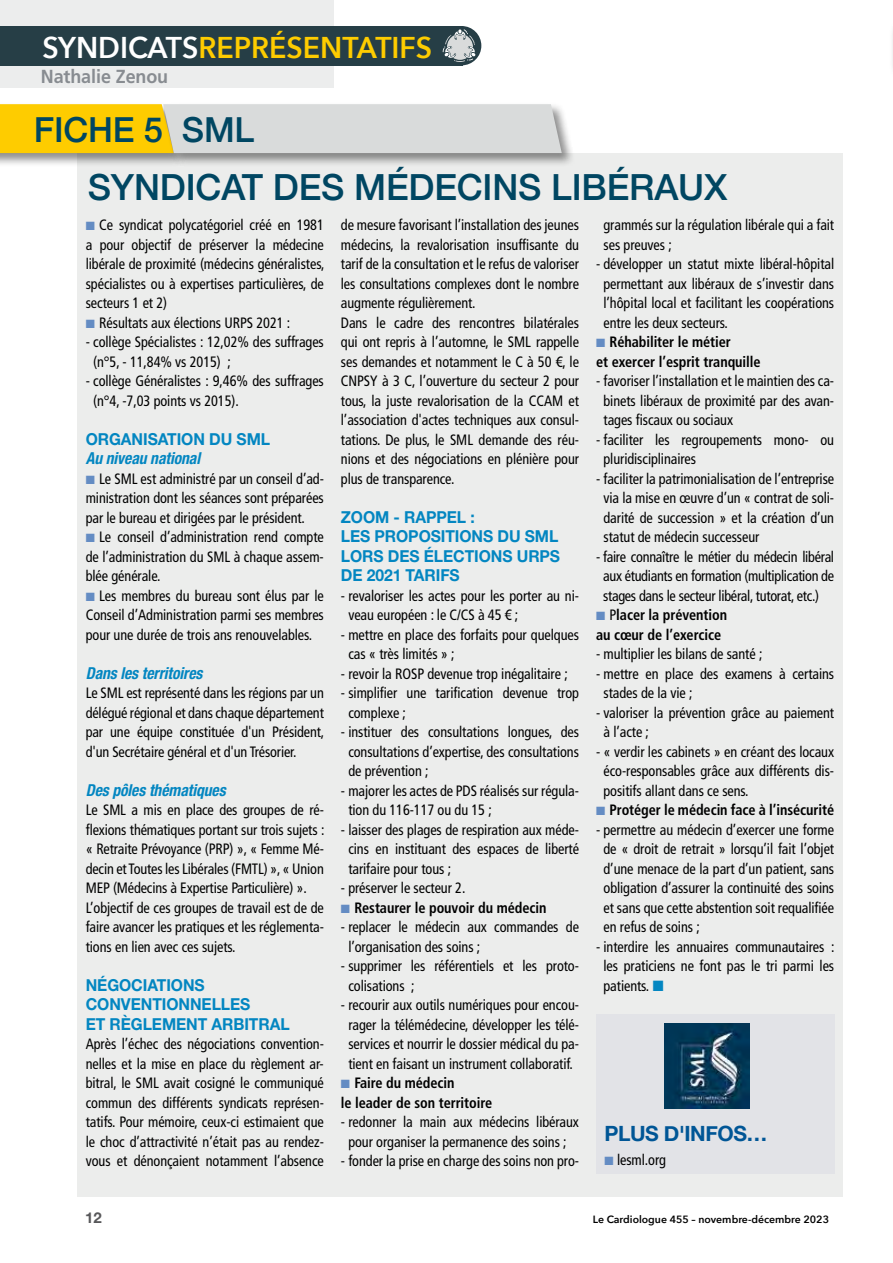
<style>
.page{position:relative;width:893px;height:1263px;background:#fff}
.page>*{position:absolute;margin:0;border:0;box-sizing:border-box;transform-origin:0 0}
.t1{font:500 36px "Helvetica Neue";letter-spacing:-.005em;color:#004662}
.t2{font:500 34.5px "Helvetica Neue";letter-spacing:-.005em;color:#004662}
.t3{font:600 30px "Avenir Next";color:#fecc00;scale:.95 1}
.t4{font:700 21px "Helvetica Neue";letter-spacing:-.02em;color:#005696}
.t5{font:700 18.9px "Frutiger LT Std";letter-spacing:-.005em;color:#888c91;scale:.95 1}
.t6{font:700 16.5px/19.5px "Helvetica Neue LT Std";letter-spacing:-.005em;color:#0386c1;scale:.95 1}
.t7{font:italic 700 condensed 16.5px "Helvetica Neue LT Std";letter-spacing:-.005em;color:#0386c1;scale:.95 1}
.t8{font:condensed 15px/19.5px "Frutiger LT Std";letter-spacing:-.005em;color:#000;text-align:justify;scale:.95 1}
.t9{font:700 condensed 15px/19.5px "Frutiger LT Std";letter-spacing:-.005em;color:#000;scale:.95 1}
.t10{font:700 15px "Helvetica Neue LT Std";color:#58585a}
.t11{font:600 10.5px "Avenir Next";color:#000}
.s1{color:#fff}
.s2{color:#648cc3}
.s3{font-weight:400}
.s4{color:#0386c1}
</style>
<div class="page">
<svg style="left:892px;top:33px;width:1px;height:33px"></svg>
<div style="left:0;top:0;width:334px;height:87px;background:#eceded"></div>
<div style="left:442px;top:26px;width:39px;height:39px;background:#263e46;border-radius:50%"></div>
<div style="left:0;top:26px;width:462px;height:39px;background:#263e46"></div>
<svg style="left:443px;top:29px;width:32px;height:33px"></svg>
<div style="left:77px;top:153px;width:766px;height:1044px;background:#ecedec"></div>
<div style="left:0;top:102px;width:187px;height:65px;background:#000;opacity:.45"></div>
<div style="left:161px;top:102px;width:414px;height:65px;background:#000;opacity:.45"></div>
<svg style="left:0;top:104px;width:562px;height:49px;background:#e3d699"></svg>
<div style="left:596px;top:1014px;width:238px;height:160px;background:#e2e3e7"></div>
<img style="left:664px;top:1023px;width:85px;height:85px">
<h3 class="t3" style="left:43px;top:22px;width:412px"><span class="s1">SYNDICATS</span>REPRÉSENTATIFS</h3>
<p class="t5" style="left:41px;top:65px;width:136px">Nathalie Zenou</p>
<h2 class="t2" style="left:34px;top:102px;width:222px">FICHE 5 SML</h2>
<h1 class="t1" style="left:88px;top:158px;width:641px">SYNDICAT DES MÉDECINS LIBÉRAUX</h1>
<p class="t8" style="left:86px;top:215px;width:253px"><span class="s2">■</span> Ce syndicat polycatégoriel créé en 1981 a pour objectif de préserver la médecine libérale de proximité (médecins généralistes, spécialistes ou à expertises particulières, de secteurs 1 et 2)</p>
<p class="t8" style="left:86px;top:313px;width:217px"><span class="s2">■</span> Résultats aux élections URPS 2021 :</p>
<p class="t8" style="left:93px;top:332px;width:244px;text-indent:-7px">- collège Spécialistes : 12,02% des suffrages (n°5, - 11,84% vs 2015) ;</p>
<p class="t8" style="left:93px;top:371px;width:244px;text-indent:-7px">- collège Généralistes : 9,46% des suffrages (n°4, -7,03 points vs 2015).</p>
<p class="t6" style="left:86px;top:429px;width:196px">ORGANISATION DU SML</p>
<p class="t7" style="left:86px;top:448px;width:122px">Au niveau national</p>
<p class="t8" style="left:86px;top:469px;width:252px"><span class="s2">■</span> Le SML est administré par un conseil d’ad&shy;ministration dont les séances sont préparées par le bureau et dirigées par le président.</p>
<p class="t8" style="left:86px;top:527px;width:252px"><span class="s2">■</span> Le conseil d’administration rend compte de l’administration du SML à chaque assem&shy;blée générale.</p>
<p class="t8" style="left:86px;top:586px;width:252px"><span class="s2">■</span> Les membres du bureau sont élus par le Conseil d’Administration parmi ses membres pour une durée de trois ans renouvelables.</p>
<p class="t7" style="left:86px;top:663px;width:124px">Dans les territoires</p>
<p class="t8" style="left:86px;top:683px;width:253px">Le SML est représenté dans les régions par un délégué régional et dans chaque département par une équipe constituée d'un Président, d'un Secrétaire général et d'un Trésorier.</p>
<p class="t7" style="left:86px;top:780px;width:149px">Des pôles thématiques</p>
<p class="t8" style="left:86px;top:800px;width:253px;text-align:left">Le SML a mis en place des groupes de ré&shy;flexions thématiques portant sur trois sujets : « Retraite Prévoyance (PRP) », « Femme Mé&shy;decin et Toutes les Libérales (FMTL) », « Union MEP (Médecins à Expertise Particulière) ».<br>L’objectif de ces groupes de travail est de de faire avancer les pratiques et les réglementa&shy;tions en lien avec ces sujets.</p>
<p class="t6" style="left:86px;top:975px;width:216px">NÉGOCIATIONS<br>CONVENTIONNELLES<br>ET RÈGLEMENT ARBITRAL</p>
<p class="t8" style="left:86px;top:1034px;width:252px">Après l’échec des négociations convention&shy;nelles et la mise en place du règlement ar&shy;bitral, le SML avait cosigné le communiqué commun des différents syndicats représen&shy;tatifs. Pour mémoire, ceux-ci estimaient que le choc d’attractivité n’était pas au rendez&shy;vous et dénonçaient notamment l’absence</p>
<p class="t8" style="left:341px;top:215px;width:252px;text-align:left">de mesure favorisant l’installation des jeunes médecins, la revalorisation insuffisante du tarif de la consultation et le refus de valoriser les consultations complexes dont le nombre augmente régulièrement.<br>Dans le cadre des rencontres bilatérales qui ont repris à l’automne, le SML rappelle ses demandes et notamment le C à 50 €, le CNPSY à 3 C, l’ouverture du secteur 2 pour tous, la juste revalorisation de la CCAM et l’association d'actes techniques aux consul&shy;tations. De plus, le SML demande des réu&shy;nions et des négociations en plénière pour plus de transparence.</p>
<p class="t6" style="left:341px;top:507px;width:232px">ZOOM - RAPPEL :<br>LES PROPOSITIONS DU SML<br>LORS DES ÉLECTIONS URPS<br>DE 2021 TARIFS</p>
<p class="t8" style="left:348px;top:586px;width:244px;text-indent:-7px">- revaloriser les actes pour les porter au ni&shy;veau européen : le C/CS à 45 € ;</p>
<p class="t8" style="left:348px;top:625px;width:244px;text-indent:-7px">- mettre en place des forfaits pour quelques cas « très limités » ;</p>
<p class="t8" style="left:341px;top:664px;width:240px">- revoir la ROSP devenue trop inégalitaire ;</p>
<p class="t8" style="left:348px;top:683px;width:244px;text-indent:-7px">- simplifier une tarification devenue trop complexe ;</p>
<p class="t8" style="left:348px;top:722px;width:244px;text-indent:-7px">- instituer des consultations longues, des consultations d’expertise, des consultations de prévention ;</p>
<p class="t8" style="left:348px;top:781px;width:244px;text-indent:-7px">- majorer les actes de PDS réalisés sur régula&shy;tion du 116-117 ou du 15 ;</p>
<p class="t8" style="left:348px;top:820px;width:244px;text-indent:-7px">- laisser des plages de respiration aux méde&shy;cins en instituant des espaces de liberté tarifaire pour tous ;</p>
<p class="t8" style="left:341px;top:878px;width:133px">- préserver le secteur 2.</p>
<p class="t9" style="left:341px;top:898px;width:218px"><span class="s2">■</span> Restaurer le pouvoir du médecin</p>
<p class="t8" style="left:348px;top:917px;width:244px;text-indent:-7px">- replacer le médecin aux commandes de l’organisation des soins ;</p>
<p class="t8" style="left:348px;top:956px;width:244px;text-indent:-7px">- supprimer les référentiels et les proto&shy;colisations ;</p>
<p class="t8" style="left:341px;top:995px;width:252px;text-align:center">- recourir aux outils numériques pour encou&shy;rager la télémédecine, développer les télé&shy;services et nourrir le dossier médical du pa&shy;tient en faisant un instrument collaboratif.</p>
<p class="t9" style="left:341px;top:1073px;width:161px"><span class="s2">■</span> Faire du médecin<br>le leader de son territoire</p>
<p class="t8" style="left:341px;top:1112px;width:252px;text-align:center">- redonner la main aux médecins libéraux pour organiser la permanence des soins ;</p>
<p class="t8" style="left:341px;top:1151px;width:252px">- fonder la prise en charge des soins non pro-</p>
<p class="t8" style="left:603px;top:215px;width:244px">grammés sur la régulation libérale qui a fait ses preuves ;</p>
<p class="t8" style="left:603px;top:254px;width:244px;text-indent:-7px">- développer un statut mixte libéral-hôpital permettant aux libéraux de s’investir dans l’hôpital local et facilitant les coopérations entre les deux secteurs.</p>
<p class="t9" style="left:596px;top:332px;width:175px"><span class="s2">■</span> Réhabiliter le métier<br>et exercer l’esprit tranquille</p>
<p class="t8" style="left:603px;top:371px;width:244px;text-indent:-7px">- favoriser l’installation et le maintien des ca&shy;binets libéraux de proximité par des avan&shy;tages fiscaux ou sociaux</p>
<p class="t8" style="left:603px;top:430px;width:244px;text-indent:-7px">- faciliter les regroupements mono- ou pluridisciplinaires</p>
<p class="t8" style="left:603px;top:469px;width:244px;text-indent:-7px">- faciliter la patrimonialisation de l’entreprise via la mise en œuvre d’un « contrat de soli&shy;darité de succession » et la création d’un statut de médecin successeur</p>
<p class="t8" style="left:596px;top:547px;width:252px;text-align:center">- faire connaître le métier du médecin libéral aux étudiants en formation (multiplication de stages dans le secteur libéral, tutorat, etc.)</p>
<p class="t9" style="left:596px;top:605px;width:139px"><span class="s2">■</span> <span class="s3">P</span>lacer la prévention au cœur de l’exercice</p>
<p class="t8" style="left:596px;top:644px;width:177px">- multiplier les bilans de santé ;</p>
<p class="t8" style="left:603px;top:664px;width:244px;text-indent:-7px">- mettre en place des examens à certains stades de la vie ;</p>
<p class="t8" style="left:603px;top:703px;width:244px;text-indent:-7px">- valoriser la prévention grâce au paiement à l’acte ;</p>
<p class="t8" style="left:603px;top:742px;width:244px;text-indent:-7px">- « verdir les cabinets » en créant des locaux éco-responsables grâce aux différents dis&shy;positifs allant dans ce sens.</p>
<p class="t9" style="left:596px;top:800px;width:252px"><span class="s2">■</span> Protéger le médecin face à l’insécurité</p>
<p class="t8" style="left:603px;top:820px;width:244px;text-indent:-7px">- permettre au médecin d’exercer une forme de « droit de retrait » lorsqu’il fait l’objet d’une menace de la part d’un patient, sans obligation d’assurer la continuité des soins et sans que cette abstention soit requalifiée en refus de soins ;</p>
<p class="t8" style="left:603px;top:937px;width:245px;text-indent:-7px">- interdire les annuaires communautaires : les praticiens ne font pas le tri parmi les patients. <span class="s4">■</span></p>
<h3 class="t4" style="left:604px;top:1117px;width:165px">PLUS D'INFOS…</h3>
<p class="t8" style="left:604px;top:1150px;width:66px"><span class="s2">■</span> lesml.org</p>
<p class="t10" style="left:85px;top:1208px;width:18px">12</p>
<p class="t11" style="left:593px;top:1210px;width:238px">Le Cardiologue 455 – novembre-décembre 2023</p>
</div>
